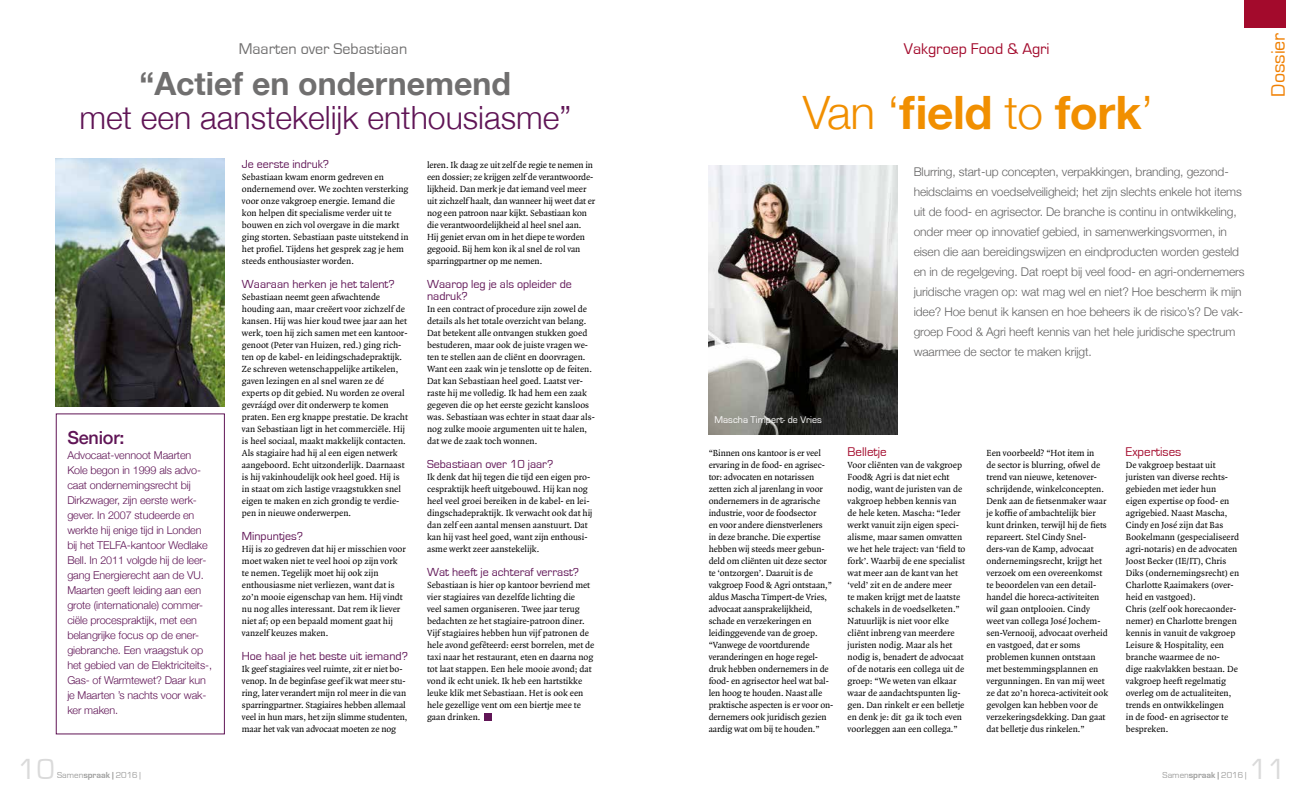
<style>
.page{position:relative;width:1304px;height:794px;background:#fff}
.page>*{position:absolute;margin:0;border:0;box-sizing:border-box;transform-origin:0 0}
.t1{font:700 46px "Helvetica Neue";letter-spacing:-.01em;color:#f18f00}
.t2{font:300 32px "Helvetica Neue";color:#601556}
.t3{font:700 32px "Helvetica Neue";color:#706f6f}
.t4{font:30px "Eurostile";color:#dadada}
.t5{font:20px "Eurostile";color:#f07f00}
.t6{font:500 18px "Helvetica Neue";letter-spacing:-.01em;color:#601556}
.t7{font:16px "Eurostile";color:#706f6f}
.t8{font:16px "Eurostile";color:#a30a2c}
.t9{font:13px "Eurostile";color:#a30a2c}
.t10{font:300 12px/20px "Helvetica Neue";letter-spacing:-.01em;color:#646363}
.t11{font:12px/12px "Eurostile";color:#601556}
.t12{font:300 10.8px/15px "Helvetica Neue";letter-spacing:-.01em;color:#601556}
.t13{font:10px "Eurostile";color:#fff}
.t14{font:9.5px/12px "Quadraat";color:#000}
.t15{font:9px "Eurostile";color:#9d9d9c}
.s1{font-weight:300}
.s2{font-weight:700}
</style>
<div class="page">
<div style="left:56px;top:413px;width:169px;height:321px;border:1px solid #601556"></div>
<div style="left:484px;top:713px;width:8px;height:7px;background:#601556"></div>
<img style="left:56px;top:158px;width:169px;height:249px">
<div style="left:1244px;top:0;width:42px;height:28px;background:#a30a2c"></div>
<img style="left:709px;top:165px;width:188px;height:269px">
<h3 class="t7" style="left:239px;top:40px;width:170px">Maarten over Sebastiaan</h3>
<h2 class="t3" style="left:140px;top:58px;width:373px">“Actief en ondernemend</h2>
<h2 class="t2" style="left:79px;top:91px;width:493px">met een aanstekelijk enthousiasme”</h2>
<h3 class="t6" style="left:67px;top:423px;width:59px">Senior:</h3>
<p class="t12" style="left:67px;top:446px;width:146px">Advocaat-vennoot Maarten<br>Kole begon in 1999 als advo&shy;caat ondernemingsrecht bij<br>Dirkzwager, zijn eerste werk&shy;gever. In 2007 studeerde en werkte hij enige tijd in Londen bij het TELFA-kantoor Wedlake<br>Bell. In 2011 volgde hij de leer&shy;gang Energierecht aan de VU.<br>Maarten geeft leiding aan een grote (internationale) commer&shy;ciële procespraktijk, met een belangrijke focus op de ener&shy;giebranche. Een vraagstuk op het gebied van de Elektriciteits-,<br>Gas- of Warmtewet? Daar kun je Maarten ’s nachts voor wak&shy;ker maken.</p>
<p class="t11" style="left:242px;top:158px;width:89px">Je eerste indruk?</p>
<p class="t14" style="left:242px;top:171px;width:168px">Sebastiaan kwam enorm gedreven en ondernemend over. We zochten versterking voor onze vakgroep energie. Iemand die kon helpen dit specialisme verder uit te bouwen en zich vol overgave in die markt ging storten. Sebastiaan paste uitstekend in het profiel. Tijdens het gesprek zag je hem steeds enthousiaster worden.</p>
<p class="t11" style="left:242px;top:278px;width:154px">Waaraan herken je het talent?</p>
<p class="t14" style="left:242px;top:291px;width:168px">Sebastiaan neemt geen afwachtende houding aan, maar creëert voor zichzelf de kansen. Hij was hier koud twee jaar aan het werk, toen hij zich samen met een kantoor&shy;genoot (Peter van Huizen, red.) ging rich&shy;ten op de kabel- en leidingschadepraktijk.<br>Ze schreven wetenschappelijke artikelen, gaven lezingen en al snel waren ze dé experts op dit gebied. Nu worden ze overal gevráágd over dit onderwerp te komen praten. Een erg knappe prestatie. De kracht van Sebastiaan ligt in het commerciële. Hij is heel sociaal, maakt makkelijk contacten.<br>Als stagiaire had hij al een eigen netwerk aangeboord. Echt uitzonderlijk. Daarnaast is hij vakinhoudelijk ook heel goed. Hij is in staat om zich lastige vraagstukken snel eigen te maken en zich grondig te verdie&shy;pen in nieuwe onderwerpen.</p>
<p class="t11" style="left:242px;top:530px;width:63px">Minpuntjes?</p>
<p class="t14" style="left:242px;top:543px;width:165px">Hij is zo gedreven dat hij er misschien voor moet waken niet te veel hooi op zijn vork te nemen. Tegelijk moet hij ook zijn enthousiasme niet verliezen, want dat is zo’n mooie eigenschap van hem. Hij vindt nu nog alles interessant. Dat rem ik liever niet af; op een bepaald moment gaat hij vanzelf keuzes maken.</p>
<p class="t11" style="left:242px;top:650px;width:168px">Hoe haal je het beste uit iemand?</p>
<p class="t14" style="left:242px;top:663px;width:167px">Ik geef stagiaires veel ruimte, zit er niet bo&shy;venop. In de beginfase geef ik wat meer stu&shy;ring, later verandert mijn rol meer in die van sparringpartner. Stagiaires hebben allemaal veel in hun mars, het zijn slimme studenten, maar het vak van advocaat moeten ze nog</p>
<p class="t14" style="left:427px;top:159px;width:170px">leren. Ik daag ze uit zelf de regie te nemen in een dossier; ze krijgen zelf de verantwoorde&shy;lijkheid. Dan merk je dat iemand veel meer uit zichzelf haalt, dan wanneer hij weet dat er nog een patroon naar kijkt. Sebastiaan kon die verantwoordelijkheid al heel snel aan.<br>Hij geniet ervan om in het diepe te worden gegooid. Bij hem kon ik al snel de rol van sparringpartner op me nemen.</p>
<p class="t11" style="left:427px;top:278px;width:146px">Waarop leg je als opleider de nadruk?</p>
<p class="t14" style="left:427px;top:303px;width:169px">In een contract of procedure zijn zowel de details als het totale overzicht van belang.<br>Dat betekent alle ontvangen stukken goed bestuderen, maar ook de juiste vragen we&shy;ten te stellen aan de cliënt en doorvragen.<br>Want een zaak win je tenslotte op de feiten.<br>Dat kan Sebastiaan heel goed. Laatst ver&shy;raste hij me volledig. Ik had hem een zaak gegeven die op het eerste gezicht kansloos was. Sebastiaan was echter in staat daar als&shy;nog zulke mooie argumenten uit te halen, dat we de zaak toch wonnen.</p>
<p class="t11" style="left:427px;top:458px;width:128px">Sebastiaan over 10 jaar?</p>
<p class="t14" style="left:427px;top:471px;width:167px">Ik denk dat hij tegen die tijd een eigen pro&shy;cespraktijk heeft uitgebouwd. Hij kan nog heel veel groei bereiken in de kabel- en lei&shy;dingschadepraktijk. Ik verwacht ook dat hij dan zelf een aantal mensen aanstuurt. Dat kan hij vast heel goed, want zijn enthousi&shy;asme werkt zeer aanstekelijk.</p>
<p class="t11" style="left:427px;top:566px;width:154px">Wat heeft je achteraf verrast?</p>
<p class="t14" style="left:427px;top:579px;width:169px">Sebastiaan is hier op kantoor bevriend met vier stagiaires van dezelfde lichting die<br>veel samen organiseren. Twee jaar terug bedachten ze het stagiaire-patroon diner.<br>Vijf stagiaires hebben hun vijf patronen de hele avond gefêteerd: eerst borrelen, met de taxi naar het restaurant, eten en daarna nog tot laat stappen. Een hele mooie avond; dat vond ik echt uniek. Ik heb een hartstikke leuke klik met Sebastiaan. Het is ook een hele gezellige vent om een biertje mee te gaan drinken.</p>
<h3 class="t8" style="left:904px;top:40px;width:147px">Vakgroep Food &amp; Agri</h3>
<h1 class="t1" style="left:803px;top:76px;width:352px"><span class="s1">Van ‘</span>field <span class="s1">to</span> fork<span class="s1">’</span></h1>
<p class="t13" style="left:715px;top:415px;width:109px">Mascha Timpert- de Vries</p>
<p class="t10" style="left:914px;top:161px;width:332px">Blurring, start-up concepten, verpakkingen, branding, gezond&shy;heidsclaims en voedselveiligheid; het zijn slechts enkele hot items uit de food- en agrisector. De branche is continu in ontwikkeling, onder meer op innovatief gebied, in samenwerkingsvormen, in eisen die aan bereidingswijzen en eindproducten worden gesteld en in de regelgeving. Dat roept bij veel food- en agri-ondernemers juridische vragen op: wat mag wel en niet? Hoe bescherm ik mijn idee? Hoe benut ik kansen en hoe beheers ik de risico’s? De vak&shy;groep Food &amp; Agri heeft kennis van het hele juridische spectrum waarmee de sector te maken krijgt.</p>
<p class="t14" style="left:709px;top:447px;width:126px">“Binnen ons kantoor is er veel ervaring in de food- en agrisec&shy;tor: advocaten en notarissen zetten zich al jarenlang in voor ondernemers in de agrarische industrie, voor de foodsector<br>en voor andere dienstverleners<br>in deze branche. Die expertise hebben wij steeds meer gebun&shy;deld om cliënten uit deze sector te ‘ontzorgen’. Daaruit is de vakgroep Food &amp; Agri ontstaan,” aldus Mascha Timpert-de Vries, advocaat aansprakelijkheid, schade en verzekeringen en leidinggevende van de groep. “Vanwege de voortdurende veranderingen en hoge regel&shy;druk hebben ondernemers in de food- en agrisector heel wat bal&shy;len hoog te houden. Naast alle praktische aspecten is er voor on&shy;dernemers ook juridisch gezien aardig wat om bij te houden.”</p>
<h3 class="t9" style="left:848px;top:445px;width:41px">Belletje</h3>
<p class="t14" style="left:848px;top:459px;width:119px">Voor cliënten van de vakgroep<br>Food&amp; Agri is dat niet echt nodig, want de juristen van de vakgroep hebben kennis van de hele keten. Mascha: “Ieder werkt vanuit zijn eigen speci&shy;alisme, maar samen omvatten we het hele traject: van ‘field to fork’. Waarbij de ene specialist wat meer aan de kant van het ‘veld’ zit en de andere meer<br>te maken krijgt met de laatste schakels in de voedselketen.”<br>Natuurlijk is niet voor elke cliënt inbreng van meerdere juristen nodig. Maar als het nodig is, benadert de advocaat of de notaris een collega uit de groep: “We weten van elkaar waar de aandachtspunten lig&shy;gen. Dan rinkelt er een belletje en denk je: dit ga ik toch even voorleggen aan een collega.”</p>
<p class="t14" style="left:986px;top:447px;width:123px">Een voorbeeld? “Hot item in<br>de sector is blurring, ofwel de trend van nieuwe, ketenover&shy;schrijdende, winkelconcepten.<br>Denk aan de fietsenmaker waar je koffie of ambachtelijk bier kunt drinken, terwijl hij de fiets repareert. Stel Cindy Snel&shy;ders-van de Kamp, advocaat ondernemingsrecht, krijgt het verzoek om een overeenkomst te beoordelen van een detail&shy;handel die horeca-activiteiten wil gaan ontplooien. Cindy weet van collega José Jochem&shy;sen-Vernooij, advocaat overheid en vastgoed, dat er soms problemen kunnen ontstaan met bestemmingsplannen en vergunningen. En van mij weet ze dat zo’n horeca-activiteit ook gevolgen kan hebben voor de verzekeringsdekking. Dan gaat dat belletje dus rinkelen.”</p>
<h3 class="t9" style="left:1126px;top:445px;width:57px">Expertises</h3>
<p class="t14" style="left:1126px;top:459px;width:115px">De vakgroep bestaat uit juristen van diverse rechts&shy;gebieden met ieder hun eigen expertise op food- en agrigebied. Naast Mascha,<br>Cindy en José zijn dat Bas<br>Bookelmann (gespecialiseerd agri-notaris) en de advocaten<br>Joost Becker (IE/IT), Chris<br>Diks (ondernemingsrecht) en<br>Charlotte Raaimakers (over&shy;heid en vastgoed).<br>Chris (zelf ook horecaonder&shy;nemer) en Charlotte brengen kennis in vanuit de vakgroep<br>Leisure &amp; Hospitality, een branche waarmee de no-<br>dige raakvlakken bestaan. De vakgroep heeft regelmatig overleg om de actualiteiten, trends en ontwikkelingen<br>in de food- en agrisector te bespreken.</p>
<h3 class="t5" style="left:1268px;top:97px;width:65px;rotate:-90deg">Dossier</h3>
<h3 class="t4" style="left:18px;top:752px;width:38px">10</h3>
<h3 class="t4" style="left:1249px;top:752px;width:38px">11</h3>
<p class="t15" style="left:57px;top:770px;width:85px">Samen<span class="s2">spraak |</span> 2016 |</p>
<p class="t15" style="left:1163px;top:770px;width:85px">Samen<span class="s2">spraak |</span> 2016 |</p>
</div>
